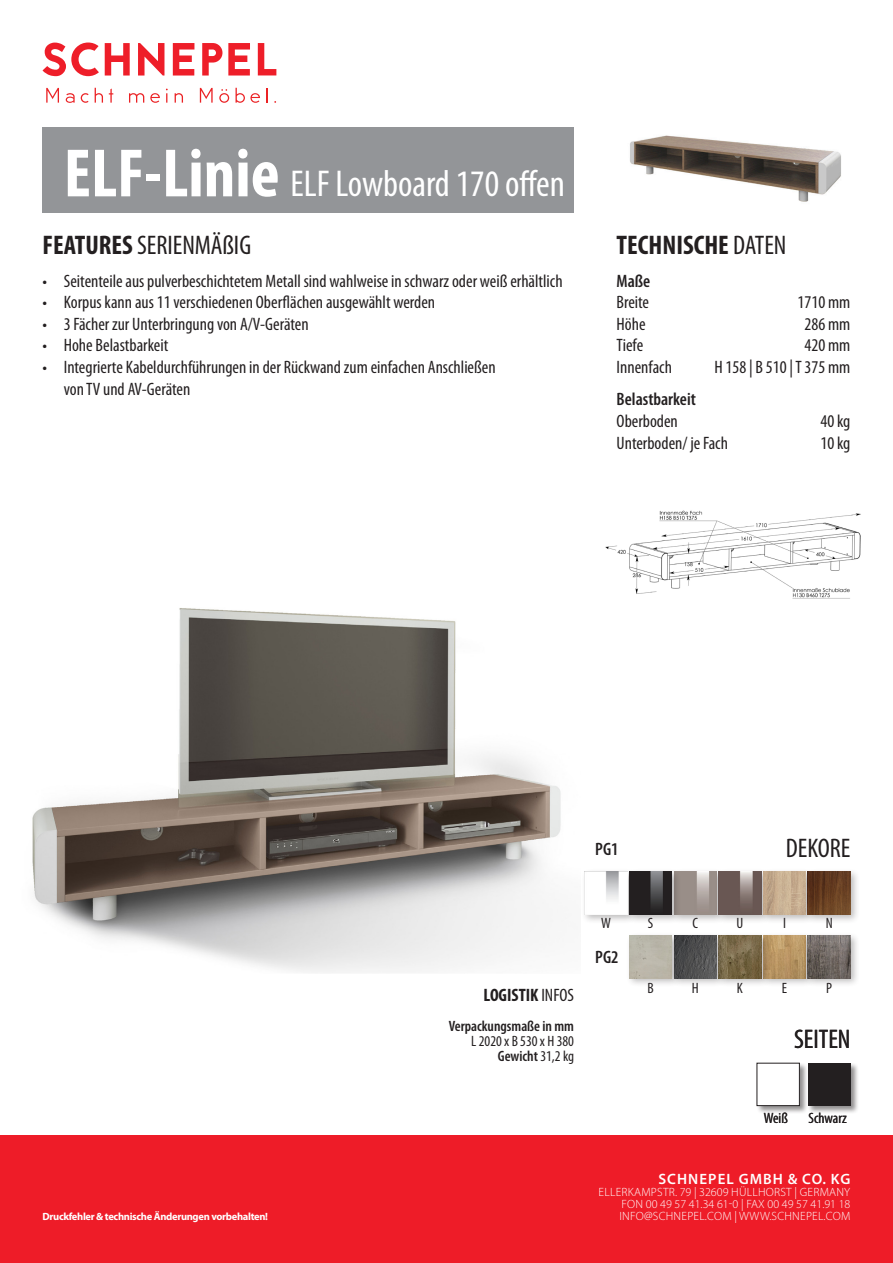
<style>
.page{position:relative;width:893px;height:1263px;background:#fff}
.page>*{position:absolute;margin:0;border:0;box-sizing:border-box;transform-origin:0 0}
.t1{font:condensed 37.5px "Myriad Pro";color:#fff}
.t2{font:condensed 27px "Myriad Pro";color:#231f20}
.t3{font:700 condensed 27px "Myriad Pro";color:#231f20}
.t4{font:condensed 18px "Myriad Pro";color:#231f20}
.t5{font:600 condensed 18px "Myriad Pro";color:#231f20}
.t6{font:700 condensed 18px "Myriad Pro";color:#231f20}
.t7{font:condensed 15px "Myriad Pro";color:#231f20}
.t8{font:600 condensed 15px "Myriad Pro";color:#231f20}
.t9{font:600 15px "Myriad Pro";letter-spacing:.07em;color:#fff}
.t10{font:300 12px/12px "Myriad Pro";letter-spacing:.02em;color:#fff;text-align:justify}
.t11{font:700 10.5px "Myriad Pro";letter-spacing:-.03em;color:#fff}
.s1{font-weight:700;font-size:69px}
.s2{font-weight:700}
.s3{font-weight:400}
</style>
<div class="page">
<div style="left:43px;top:128px;width:531px;height:85px;background:#939598"></div>
<div style="left:0;top:1135px;width:893px;height:128px;background:#ee1c28"></div>
<div style="left:807px;top:1063px;width:52px;height:51px;background:#231f20;opacity:.5"></div>
<div style="left:808px;top:1063px;width:42px;height:43px;background:#231f20"></div>
<div style="left:756px;top:1063px;width:52px;height:51px;background:#231f20;opacity:.5"></div>
<div style="left:757px;top:1063px;width:42px;height:42px;background:#fff"></div>
<div style="left:581px;top:868px;width:56px;height:56px;background:#231f20;opacity:.3"></div>
<img style="left:585px;top:872px;width:41px;height:42px">
<div style="left:626px;top:932px;width:55px;height:56px;background:#231f20;opacity:.3"></div>
<div style="left:629px;top:935px;width:41px;height:43px;background:#bab6a9"></div>
<div style="left:670px;top:868px;width:56px;height:56px;background:#231f20;opacity:.3"></div>
<img style="left:681px;top:872px;width:34px;height:42px">
<div style="left:715px;top:868px;width:56px;height:56px;background:#231f20;opacity:.3"></div>
<img style="left:719px;top:872px;width:41px;height:42px">
<div style="left:760px;top:932px;width:55px;height:56px;background:#231f20;opacity:.3"></div>
<img style="left:771px;top:935px;width:33px;height:43px">
<div style="left:715px;top:932px;width:56px;height:56px;background:#231f20;opacity:.3"></div>
<img style="left:726px;top:935px;width:35px;height:43px">
<div style="left:626px;top:868px;width:55px;height:56px;background:#231f20;opacity:.3"></div>
<img style="left:629px;top:872px;width:43px;height:42px">
<div style="left:670px;top:932px;width:56px;height:56px;background:#231f20;opacity:.3"></div>
<img style="left:674px;top:935px;width:42px;height:43px">
<div style="left:760px;top:868px;width:55px;height:56px;background:#231f20;opacity:.3"></div>
<img style="left:763px;top:872px;width:41px;height:42px">
<div style="left:804px;top:868px;width:56px;height:56px;background:#231f20;opacity:.3"></div>
<img style="left:808px;top:872px;width:42px;height:42px">
<div style="left:804px;top:932px;width:56px;height:56px;background:#231f20;opacity:.3"></div>
<img style="left:808px;top:935px;width:42px;height:43px">
<img style="left:605px;top:510px;width:256px;height:89px">
<img style="left:32px;top:608px;width:529px;height:365px">
<img style="left:630px;top:135px;width:211px;height:67px">
<svg style="left:43px;top:43px;width:233px;height:33px"></svg>
<svg style="left:46px;top:88px;width:13px;height:15px"></svg>
<svg style="left:66px;top:93px;width:9px;height:10px"></svg>
<svg style="left:81px;top:93px;width:8px;height:10px"></svg>
<svg style="left:95px;top:88px;width:8px;height:15px"></svg>
<svg style="left:109px;top:89px;width:4px;height:14px"></svg>
<svg style="left:129px;top:93px;width:15px;height:10px"></svg>
<svg style="left:150px;top:93px;width:10px;height:10px"></svg>
<svg style="left:166px;top:89px;width:2px;height:14px"></svg>
<svg style="left:175px;top:93px;width:8px;height:10px"></svg>
<svg style="left:200px;top:88px;width:13px;height:15px"></svg>
<svg style="left:219px;top:89px;width:10px;height:14px"></svg>
<svg style="left:236px;top:88px;width:24px;height:15px"></svg>
<svg style="left:266px;top:88px;width:2px;height:15px"></svg>
<p class="t1" style="left:64px;top:161px;width:503px"><span class="s1">ELF-Linie</span> ELF Lowboard 170 offen</p>
<p class="t2" style="left:43px;top:229px;width:210px"><span class="s2">FEATURES</span> SERIENMÄßIG</p>
<p class="t4" style="left:43px;top:270px;width:522px">• Seitenteile aus pulverbeschichtetem Metall sind wahlweise in schwarz oder weiß erhältlich</p>
<p class="t4" style="left:43px;top:291px;width:394px">• Korpus kann aus 11 verschiedenen Oberflächen ausgewählt werden</p>
<p class="t4" style="left:43px;top:313px;width:268px">• 3 Fächer zur Unterbringung von A/V-Geräten</p>
<p class="t4" style="left:43px;top:334px;width:127px">• Hohe Belastbarkeit</p>
<p class="t4" style="left:43px;top:356px;width:455px">• Integrierte Kabeldurchführungen in der Rückwand zum einfachen Anschließen</p>
<p class="t4" style="left:64px;top:378px;width:128px">von TV und AV-Geräten</p>
<p class="t3" style="left:617px;top:228px;width:171px">TECHNISCHE <span class="s3">DATEN</span></p>
<p class="t5" style="left:617px;top:269px;width:35px">Maße</p>
<p class="t4" style="left:617px;top:291px;width:34px">Breite</p>
<p class="t4" style="left:798px;top:291px;width:54px">1710 mm</p>
<p class="t4" style="left:617px;top:313px;width:30px">Höhe</p>
<p class="t4" style="left:804px;top:313px;width:47px">286 mm</p>
<p class="t4" style="left:617px;top:334px;width:28px">Tiefe</p>
<p class="t4" style="left:804px;top:334px;width:47px">420 mm</p>
<p class="t4" style="left:617px;top:356px;width:57px">Innenfach</p>
<p class="t4" style="left:714px;top:356px;width:138px">H 158 | B 510 | T 375 mm</p>
<p class="t5" style="left:617px;top:388px;width:81px">Belastbarkeit</p>
<p class="t4" style="left:617px;top:410px;width:63px">Oberboden</p>
<p class="t4" style="left:820px;top:410px;width:31px">40 kg</p>
<p class="t4" style="left:617px;top:432px;width:113px">Unterboden/ je Fach</p>
<p class="t4" style="left:820px;top:432px;width:31px">10 kg</p>
<p class="t11" style="left:43px;top:1209px;width:227px">Druckfehler &amp; technische Änderungen vorbehalten!</p>
<p class="t5" style="left:595px;top:838px;width:25px">PG1</p>
<h2 class="t2" style="left:786px;top:831px;width:66px">DEKORE</h2>
<p class="t6" style="left:484px;top:983px;width:92px">LOGISTIK <span class="s3">INFOS</span></p>
<p class="t8" style="left:449px;top:1016px;width:127px">Verpackungsmaße in mm</p>
<p class="t7" style="left:471px;top:1031px;width:104px">L 2020 x B 530 x H 380</p>
<p class="t8" style="left:498px;top:1046px;width:78px">Gewicht <span class="s3">31,2 kg</span></p>
<p class="t7" style="left:601px;top:914px;width:11px">W</p>
<p class="t5" style="left:595px;top:946px;width:25px">PG2</p>
<p class="t7" style="left:648px;top:914px;width:7px">S</p>
<p class="t7" style="left:647px;top:979px;width:8px">B</p>
<p class="t7" style="left:692px;top:914px;width:7px">C</p>
<p class="t7" style="left:736px;top:914px;width:8px">U</p>
<p class="t7" style="left:783px;top:914px;width:4px">I</p>
<p class="t7" style="left:826px;top:914px;width:8px">N</p>
<p class="t7" style="left:692px;top:979px;width:8px">H</p>
<p class="t7" style="left:737px;top:979px;width:8px">K</p>
<p class="t7" style="left:782px;top:979px;width:7px">E</p>
<p class="t7" style="left:826px;top:979px;width:7px">P</p>
<h2 class="t2" style="left:794px;top:1023px;width:58px">SEITEN</h2>
<p class="t7" style="left:764px;top:1108px;width:25px">Weiß</p>
<p class="t7" style="left:809px;top:1108px;width:40px">Schwarz</p>
<p class="t9" style="left:658px;top:1170px;width:193px">SCHNEPEL GMBH &amp; CO. KG</p>
<p class="t10" style="left:619px;top:1186px;width:233px;text-indent:-21px">ELLERKAMPSTR. 79 | 32609 HÜLLHORST | GERMANY FON 00 49 57 41.34 61-0 | FAX 00 49 57 41.91 18<br>INFO@SCHNEPEL.COM | WWW.SCHNEPEL.COM</p>
</div>
